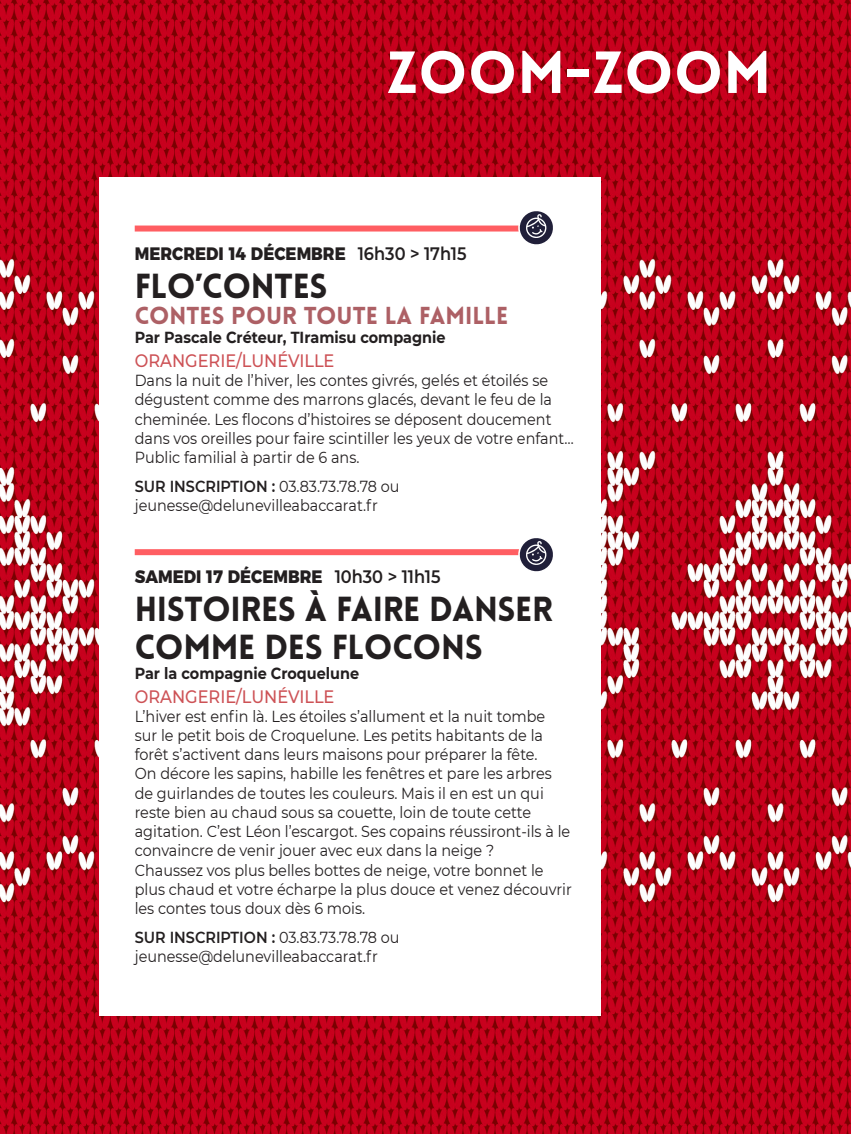
<style>
.page{position:relative;width:851px;height:1134px;background:#fff}
.page>*{position:absolute;margin:0;border:0;box-sizing:border-box;transform-origin:0 0}
.t1{font:900 58px "Lovelo";letter-spacing:.01em;color:#fff}
.t2{font:900 34px "Lovelo";letter-spacing:-.01em;color:#231f20}
.t3{font:900 24px "Lovelo";color:#ad6065}
.t4{font:800 18px "Montserrat";color:#231f20;scale:.9 1}
.t5{font:500 18px "Montserrat";color:#cd5256;scale:.9 1}
.t6{font:16px/19.2px "Montserrat";color:#231f20;scale:.9 1}
.t7{font:700 16px "Montserrat";color:#231f20;scale:.9 1}
.s1{font-weight:600}
</style>
<div class="page">
<img style="left:0;top:0;width:850px;height:1134px">
<div style="left:99px;top:177px;width:501px;height:839px;background:#fff"></div>
<div style="left:135px;top:226px;width:401px;height:6px;background:#ff5e62"></div>
<div style="left:135px;top:549px;width:401px;height:6px;background:#ff5e62"></div>
<svg style="left:517px;top:211px;width:36px;height:34px"></svg>
<svg style="left:517px;top:538px;width:36px;height:34px"></svg>
<p class="t1" style="left:386px;top:36px;width:386px">ZOOM-ZOOM</p>
<p class="t4" style="left:135px;top:238px;width:370px">MERCREDI 14 DÉCEMBRE <span class="s1">16h30 &gt; 17h15</span></p>
<p class="t2" style="left:135px;top:265px;width:194px">FLO’CONTES</p>
<p class="t3" style="left:135px;top:300px;width:375px">CONTES POUR TOUTE LA FAMILLE</p>
<p class="t7" style="left:135px;top:326px;width:347px">Par Pascale Créteur, TIramisu compagnie</p>
<p class="t5" style="left:135px;top:348px;width:223px">ORANGERIE/LUNÉVILLE</p>
<p class="t6" style="left:135px;top:370px;width:489px">Dans la nuit de l’hiver, les contes givrés, gelés et étoilés se dégustent comme des marrons glacés, devant le feu de la cheminée. Les flocons d’histoires se déposent doucement dans vos oreilles pour faire scintiller les yeux de votre enfant… Public familial à partir de 6 ans.</p>
<p class="t6" style="left:135px;top:476px;width:296px"><span class="s1">SUR INSCRIPTION :</span> 03.83.73.78.78 ou jeunesse@delunevilleabaccarat.fr</p>
<p class="t4" style="left:135px;top:562px;width:341px">SAMEDI 17 DÉCEMBRE <span class="s1">10h30 &gt; 11h15</span></p>
<p class="t2" style="left:135px;top:588px;width:419px">HISTOIRES À FAIRE DANSER</p>
<p class="t2" style="left:135px;top:626px;width:349px">COMME DES FLOCONS</p>
<p class="t7" style="left:135px;top:661px;width:251px">Par la compagnie Croquelune</p>
<p class="t5" style="left:135px;top:684px;width:223px">ORANGERIE/LUNÉVILLE</p>
<p class="t6" style="left:135px;top:706px;width:485px">L’hiver est enfin là. Les étoiles s’allument et la nuit tombe sur le petit bois de Croquelune. Les petits habitants de la forêt s’activent dans leurs maisons pour préparer la fête.<br>On décore les sapins, habille les fenêtres et pare les arbres de guirlandes de toutes les couleurs. Mais il en est un qui reste bien au chaud sous sa couette, loin de toute cette agitation. C’est Léon l’escargot. Ses copains réussiront-ils à le convaincre de venir jouer avec eux dans la neige ?</p>
<p class="t6" style="left:135px;top:860px;width:487px">Chaussez vos plus belles bottes de neige, votre bonnet le plus chaud et votre écharpe la plus douce et venez découvrir les contes tous doux dès 6 mois.</p>
<p class="t6" style="left:135px;top:927px;width:296px"><span class="s1">SUR INSCRIPTION :</span> 03.83.73.78.78 ou jeunesse@delunevilleabaccarat.fr</p>
</div>
